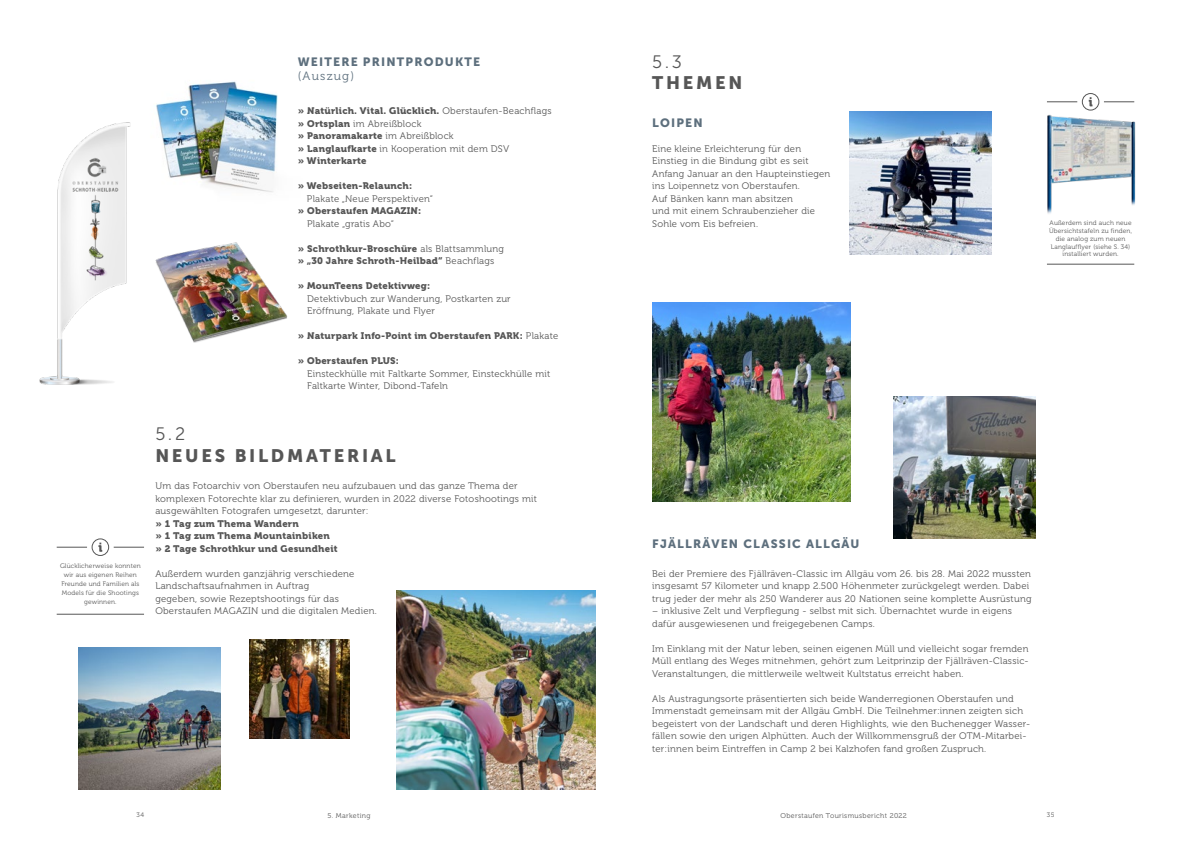
<style>
.page{position:relative;width:1191px;height:842px;background:#fff}
.page>*{position:absolute;margin:0;border:0;box-sizing:border-box;transform-origin:0 0}
.t1{font:18px "Museo Sans 900";letter-spacing:.15em;color:#565656}
.t2{font:18px "Museo Sans 300";color:#565656}
.t3{font:12px "Museo Sans 900";letter-spacing:.1em;color:#5d6f7d}
.t4{font:12px "Museo 300";letter-spacing:.1em;color:#5d6f7d}
.t5{font:9.5px/12.5px "Museo 300";letter-spacing:.025em;color:#565656}
.t6{font:9.5px/12.5px "Museo 900";letter-spacing:.025em;color:#565656}
.t7{font:7px "Museo 300";letter-spacing:.05em;color:#565656}
.t8{font:6.5px/7.8px "Museo 300";letter-spacing:.025em;color:#565656;text-align:center}
.s1{font-family:"Museo 300"}
.s2{font-family:"Museo 900"}
</style>
<div class="page">
<img style="left:156px;top:81px;width:122px;height:111px">
<img style="left:39px;top:122px;width:92px;height:263px">
<img style="left:121px;top:227px;width:167px;height:131px">
<img style="left:849px;top:112px;width:143px;height:142px">
<img style="left:1047px;top:110px;width:89px;height:104px">
<svg style="left:1088px;top:97px;width:4px;height:9px"></svg>
<hr style="left:1104px;top:102px;width:30px;height:1px;background:#565656">
<hr style="left:1047px;top:102px;width:30px;height:1px;background:#565656">
<hr style="left:1047px;top:264px;width:87px;height:1px;background:#565656">
<div style="left:1082px;top:93px;width:17px;height:17px;border:1px solid #565656;border-radius:50%"></div>
<img style="left:652px;top:303px;width:198px;height:198px">
<img style="left:893px;top:397px;width:142px;height:141px">
<svg style="left:98px;top:543px;width:4px;height:9px"></svg>
<hr style="left:114px;top:547px;width:30px;height:1px;background:#565656">
<hr style="left:57px;top:547px;width:30px;height:1px;background:#565656">
<hr style="left:57px;top:614px;width:87px;height:1px;background:#565656">
<div style="left:92px;top:538px;width:17px;height:18px;border:1px solid #565656;border-radius:50%"></div>
<img style="left:396px;top:591px;width:199px;height:198px">
<img style="left:250px;top:639px;width:99px;height:100px">
<img style="left:79px;top:648px;width:142px;height:141px">
<p class="t8" style="left:60px;top:561px;width:82px;line-height:9px">Glücklicherweise konnten wir aus eigenen Reihen<br>Freunde und Familien als<br>Models für die Shootings gewinnen.</p>
<p class="t3" style="left:298px;top:55px;width:184px">WEITERE PRINTPRODUKTE</p>
<p class="t4" style="left:298px;top:69px;width:58px">(Auszug)</p>
<p class="t6" style="left:298px;top:105px;width:255px">» Natürlich. Vital. Glücklich. <span class="s1">Oberstaufen-Beachflags</span></p>
<p class="t5" style="left:298px;top:117px;width:125px"><span class="s2">» Ortsplan</span> im Abreißblock</p>
<p class="t6" style="left:298px;top:130px;width:157px">» Panoramakarte <span class="s1">im Abreißblock</span></p>
<p class="t5" style="left:298px;top:142px;width:213px"><span class="s2">» Langlaufkarte</span> in Kooperation mit dem DSV</p>
<p class="t6" style="left:298px;top:155px;width:70px">» Winterkarte</p>
<p class="t6" style="left:298px;top:180px;width:116px">» Webseiten-Relaunch:</p>
<p class="t5" style="left:307px;top:192px;width:127px">Plakate „Neue Perspektiven“</p>
<p class="t6" style="left:298px;top:205px;width:125px">» Oberstaufen MAGAZIN:</p>
<p class="t5" style="left:307px;top:217px;width:88px">Plakate „gratis Abo“</p>
<p class="t6" style="left:298px;top:242px;width:208px">» Schrothkur-Broschüre <span class="s1">als Blattsammlung </span>» „30 Jahre Schroth-Heilbad“ <span class="s1">Beachflags</span></p>
<p class="t6" style="left:298px;top:280px;width:134px">» MounTeens Detektivweg:</p>
<p class="t5" style="left:307px;top:293px;width:205px">Detektivbuch zur Wanderung, Postkarten zur<br>Eröffnung, Plakate und Flyer</p>
<p class="t6" style="left:298px;top:330px;width:262px">» Naturpark Info-Point im Oberstaufen PARK: <span class="s1">Plakate</span></p>
<p class="t6" style="left:298px;top:355px;width:103px">» Oberstaufen PLUS:</p>
<p class="t5" style="left:307px;top:368px;width:245px">Einsteckhülle mit Faltkarte Sommer, Einsteckhülle mit<br>Faltkarte Winter, Dibond-Tafeln</p>
<h1 class="t2" style="left:155px;top:424px;width:31px">5.2</h1>
<h1 class="t1" style="left:155px;top:445px;width:242px">NEUES BILDMATERIAL</h1>
<p class="t5" style="left:155px;top:480px;width:383px">Um das Fotoarchiv von Oberstaufen neu aufzubauen und das ganze Thema der komplexen Fotorechte klar zu definieren, wurden in 2022 diverse Fotoshootings mit ausgewählten Fotografen umgesetzt, darunter:</p>
<p class="t6" style="left:155px;top:517px;width:184px">» 1 Tag zum Thema Wandern<br>» 1 Tag zum Thema Mountainbiken » 2 Tage Schrothkur und Gesundheit</p>
<p class="t5" style="left:155px;top:568px;width:223px">Außerdem wurden ganzjährig verschiedene Landschaftsaufnahmen in Auftrag<br>gegeben, sowie Rezeptshootings für das Oberstaufen MAGAZIN und die digitalen Medien.</p>
<h1 class="t2" style="left:652px;top:52px;width:31px">5.3</h1>
<h1 class="t1" style="left:652px;top:73px;width:91px">THEMEN</h1>
<p class="t3" style="left:652px;top:116px;width:52px">LOIPEN</p>
<p class="t5" style="left:652px;top:142px;width:180px">Eine kleine Erleichterung für den<br>Einstieg in die Bindung gibt es seit<br>Anfang Januar an den Haupteinstiegen ins Loipennetz von Oberstaufen.<br>Auf Bänken kann man absitzen<br>und mit einem Schraubenzieher die<br>Sohle vom Eis befreien.</p>
<p class="t8" style="left:1049px;top:219px;width:84px">Außerdem sind auch neue<br>Übersichtstafeln zu finden, die analog zum neuen<br>Langlaufflyer (siehe S. 34) installiert wurden.</p>
<p class="t3" style="left:652px;top:536px;width:209px">FJÄLLRÄVEN CLASSIC ALLGÄU</p>
<p class="t5" style="left:652px;top:567px;width:381px">Bei der Premiere des Fjällräven-Classic im Allgäu vom 26. bis 28. Mai 2022 mussten insgesamt 57 Kilometer und knapp 2.500 Höhenmeter zurückgelegt werden. Dabei trug jeder der mehr als 250 Wanderer aus 20 Nationen seine komplette Ausrüstung</p>
<p class="t5" style="left:652px;top:605px;width:361px">– inklusive Zelt und Verpflegung - selbst mit sich. Übernachtet wurde in eigens dafür ausgewiesenen und freigegebenen Camps.</p>
<p class="t5" style="left:652px;top:642px;width:378px;text-align:justify">Im Einklang mit der Natur leben, seinen eigenen Müll und vielleicht sogar fremden Müll entlang des Weges mitnehmen, gehört zum Leitprinzip der Fjällräven-Classic-Veranstaltungen, die mittlerweile weltweit Kultstatus erreicht haben.</p>
<p class="t5" style="left:652px;top:693px;width:380px">Als Austragungsorte präsentierten sich beide Wanderregionen Oberstaufen und Immenstadt gemeinsam mit der Allgäu GmbH. Die Teilnehmer:innen zeigten sich begeistert von der Landschaft und deren Highlights, wie den Buchenegger Wasser&shy;fällen sowie den urigen Alphütten. Auch der Willkommensgruß der OTM-Mitarbei&shy;ter:innen beim Eintreffen in Camp 2 bei Kalzhofen fand großen Zuspruch.</p>
<p class="t8" style="left:137px;top:811px;width:9px">34</p>
<p class="t7" style="left:780px;top:812px;width:128px">Oberstaufen Tourismusbericht 2022</p>
<p class="t8" style="left:1047px;top:811px;width:9px">35</p>
<p class="t7" style="left:327px;top:812px;width:44px">5. Marketing</p>
</div>
